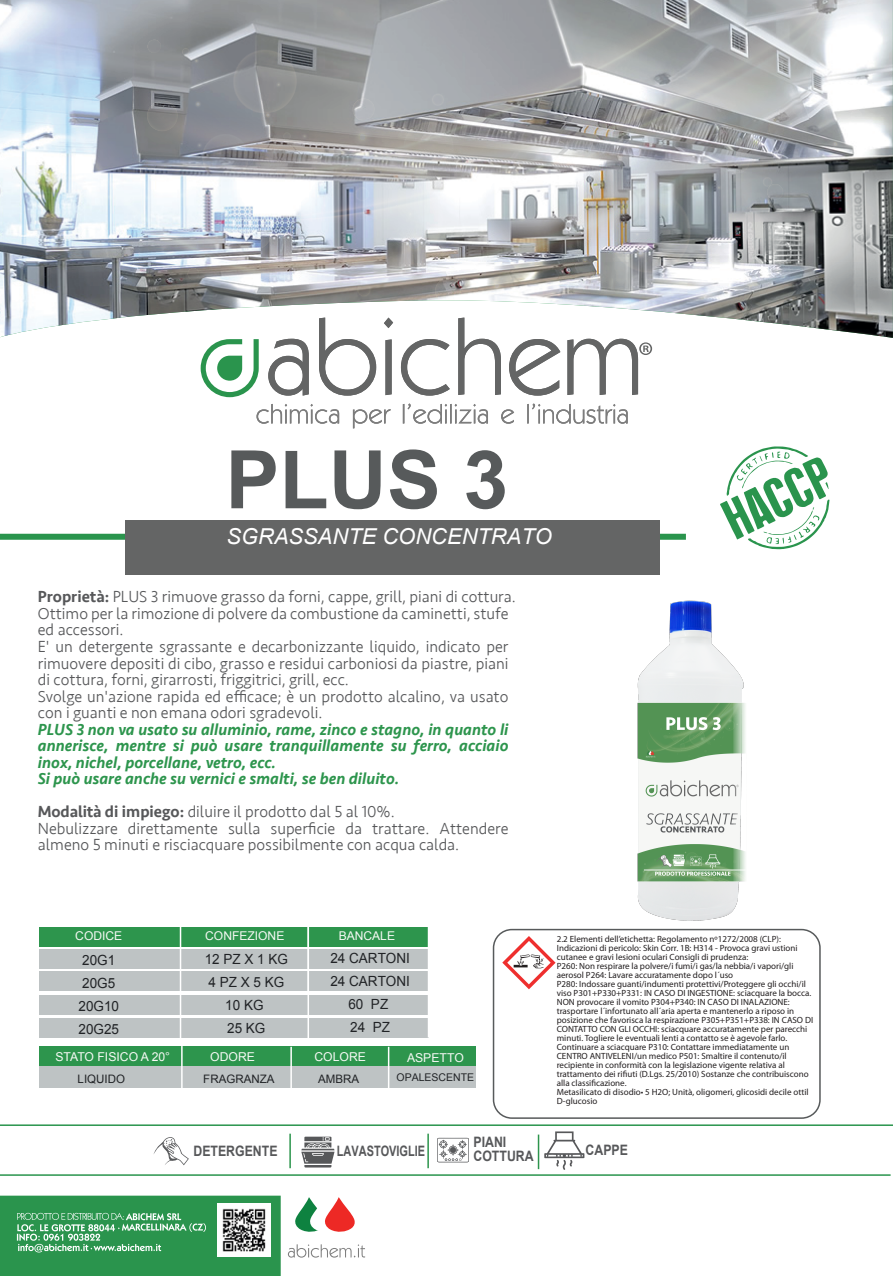
<style>
.page{position:relative;width:893px;height:1276px;background:#fff}
.page>*{position:absolute;margin:0;border:0;box-sizing:border-box;transform-origin:0 0}
.t1{font:700 80.7px "Arial";color:#575a5b}
.t2{font:italic 21.9px "Arial";color:#fff}
.t3{font:300 16.5px/16.5px "Seravek";color:#57585a}
.t4{font:italic 500 16.5px/16.5px "Seravek";color:#2d954d}
.t5{font:700 14.4px/14.7px "Arial";color:#57585a;scale:.86 1}
.t6{font:700 14.4px "Arial";color:#57585a;scale:.76 1}
.t7{font:13.95px/23.1px "Arial";color:#212326;text-align:center;scale:.96 1}
.t8{font:12.15px "Arial";color:#f7f9f5}
.t9{font:11.7px "Arial";color:#212326}
.t10{font:10.65px "Arial";color:#212326}
.t11{font:9px/9px "Myriad Pro";color:#231f20}
.s1{font-weight:500}
</style>
<div class="page">
<div style="left:0;top:534px;width:686px;height:6px;background:#2a944d"></div>
<svg style="left:268px;top:339px;width:41px;height:56px"></svg>
<svg style="left:257px;top:404px;width:82px;height:20px"></svg>
<svg style="left:353px;top:409px;width:38px;height:19px"></svg>
<svg style="left:403px;top:403px;width:85px;height:21px"></svg>
<svg style="left:501px;top:409px;width:13px;height:15px"></svg>
<svg style="left:527px;top:403px;width:101px;height:21px"></svg>
<svg style="left:201px;top:339px;width:58px;height:58px"></svg>
<svg style="left:295px;top:1197px;width:60px;height:35px"></svg>
<svg style="left:288px;top:1244px;width:77px;height:13px"></svg>
<svg style="left:0;top:1195px;width:281px;height:81px;background:#4b9f67"></svg>
<div style="left:125px;top:520px;width:534px;height:55px;background:#646565"></div>
<svg style="left:720px;top:446px;width:109px;height:103px"></svg>
<div style="left:493px;top:929px;width:328px;height:190px;border:2px solid #575a5b;border-radius:18px"></div>
<hr style="left:0;top:1124px;width:893px;height:2px;background:#2a944d">
<hr style="left:0;top:1174px;width:891px;height:1px;background:#2a944d">
<div style="left:39px;top:1066px;width:437px;height:22px;background:#bec3c4"></div>
<div style="left:39px;top:1046px;width:437px;height:20px;background:#2d954d"></div>
<hr style="left:181px;top:1046px;width:2px;height:44px;background:#fff">
<hr style="left:290px;top:1046px;width:2px;height:45px;background:#fff">
<hr style="left:388px;top:1046px;width:1px;height:45px;background:#fff">
<div style="left:39px;top:949px;width:389px;height:19px;background:#bec3c4"></div>
<div style="left:39px;top:971px;width:389px;height:20px;background:#bec3c4"></div>
<div style="left:39px;top:994px;width:389px;height:20px;background:#bec3c4"></div>
<div style="left:39px;top:1017px;width:389px;height:20px;background:#bec3c4"></div>
<div style="left:39px;top:926px;width:389px;height:20px;background:#2d954d"></div>
<hr style="left:180px;top:923px;width:1px;height:118px;background:#fff">
<hr style="left:308px;top:926px;width:1px;height:115px;background:#fff">
<svg style="left:502px;top:936px;width:54px;height:53px"></svg>
<svg style="left:848px;top:70px;width:45px;height:152px"></svg>
<svg style="left:0;top:0;width:848px;height:331px"></svg>
<svg style="left:0;top:0;width:768px;height:236px;background:#afb6bc"></svg>
<svg style="left:785px;top:81px;width:11px;height:10px"></svg>
<svg style="left:829px;top:138px;width:11px;height:11px"></svg>
<svg style="left:261px;top:317px;width:13px;height:12px"></svg>
<svg style="left:850px;top:109px;width:12px;height:12px"></svg>
<svg style="left:810px;top:78px;width:11px;height:11px"></svg>
<svg style="left:146px;top:39px;width:163px;height:241px"></svg>
<svg style="left:768px;top:103px;width:36px;height:33px"></svg>
<svg style="left:754px;top:56px;width:20px;height:15px"></svg>
<svg style="left:807px;top:0;width:86px;height:70px"></svg>
<svg style="left:760px;top:175px;width:23px;height:25px"></svg>
<svg style="left:319px;top:91px;width:431px;height:304px"></svg>
<img style="left:637px;top:600px;width:109px;height:321px">
<svg style="left:153px;top:1137px;width:36px;height:28px"></svg>
<svg style="left:301px;top:1136px;width:33px;height:31px"></svg>
<hr style="left:289px;top:1133px;width:2px;height:35px;background:#2d954d">
<hr style="left:427px;top:1133px;width:2px;height:35px;background:#2d954d">
<hr style="left:538px;top:1134px;width:1px;height:35px;background:#2d954d">
<svg style="left:437px;top:1138px;width:32px;height:24px"></svg>
<svg style="left:544px;top:1131px;width:40px;height:39px"></svg>
<h1 class="t1" style="left:226px;top:427px;width:284px">PLUS 3</h1>
<h2 class="t2" style="left:226px;top:522px;width:327px">SGRASSANTE CONCENTRATO</h2>
<p class="t3" style="left:38px;top:589px;width:480px"><span class="s1">Proprietà:</span> PLUS 3 rimuove grasso da forni, cappe, grill, piani di cottura.<br>Ottimo per la rimozione di polvere da combustione da caminetti, stufe ed accessori.<br>E' un detergente sgrassante e decarbonizzante liquido, indicato per rimuovere depositi di cibo, grasso e residui carboniosi da piastre, piani di cottura, forni, girarrosti, friggitrici, grill, ecc.<br>Svolge un'azione rapida ed efficace; è un prodotto alcalino, va usato con i guanti e non emana odori sgradevoli.</p>
<h3 class="t4" style="left:38px;top:721px;width:472px">PLUS 3 non va usato su alluminio, rame, zinco e stagno, in quanto li annerisce, mentre si può usare tranquillamente su ferro, acciaio inox, nichel, porcellane, vetro, ecc.<br>Si può usare anche su vernici e smalti, se ben diluito.</h3>
<h3 class="t3" style="left:38px;top:803px;width:472px"><span class="s1">Modalità di impiego:</span> diluire il prodotto dal 5 al 10%.<br>Nebulizzare direttamente sulla superficie da trattare. Attendere almeno 5 minuti e risciacquare possibilmente con acqua calda.</h3>
<h3 class="t8" style="left:75px;top:928px;width:48px">CODICE</h3>
<h3 class="t8" style="left:205px;top:928px;width:81px">CONFEZIONE</h3>
<h3 class="t8" style="left:339px;top:928px;width:58px">BANCALE</h3>
<h3 class="t7" style="left:205px;top:947px;width:88px">12 PZ X 1 KG<br>4 PZ X 5 KG<br>10 KG<br>25 KG</h3>
<h3 class="t7" style="left:330px;top:946px;width:84px">24 CARTONI<br>24 CARTONI<br>60 PZ<br>24 PZ</h3>
<h3 class="t7" style="left:79px;top:948px;width:44px;text-align:left">20G1<br>20G5<br>20G10<br>20G25</h3>
<p class="t9" style="left:78px;top:1071px;width:49px">LIQUIDO</p>
<p class="t9" style="left:203px;top:1071px;width:73px">FRAGRANZA</p>
<p class="t9" style="left:318px;top:1071px;width:43px">AMBRA</p>
<p class="t10" style="left:397px;top:1070px;width:79px">OPALESCENTE</p>
<h3 class="t8" style="left:56px;top:1048px;width:116px">STATO FISICO A 20°</h3>
<h3 class="t8" style="left:210px;top:1048px;width:46px">ODORE</h3>
<h3 class="t8" style="left:314px;top:1049px;width:53px">COLORE</h3>
<h3 class="t8" style="left:407px;top:1049px;width:58px">ASPETTO</h3>
<p class="t11" style="left:557px;top:935px;width:258px">2.2 Elementi dell’etichetta: Regolamento nº1272/2008 (CLP):<br>Indicazioni di pericolo: Skin Corr. 1B: H314 - Provoca gravi ustioni cutanee e gravi lesioni oculari Consigli di prudenza:<br>P260: Non respirare la polvere/i fumi/i gas/la nebbia/i vapori/gli aerosol P264: Lavare accuratamente dopo l´uso<br>P280: Indossare guanti/indumenti protettivi/Proteggere gli occhi/il viso P301+P330+P331: IN CASO DI INGESTIONE: sciacquare la bocca.<br>NON provocare il vomito P304+P340: IN CASO DI INALAZIONE: trasportare l´infortunato all´aria aperta e mantenerlo a riposo in posizione che favorisca la respirazione P305+P351+P338: IN CASO DI CONTATTO CON GLI OCCHI: sciacquare accuratamente per parecchi minuti. Togliere le eventuali lenti a contatto se è agevole farlo.<br>Continuare a sciacquare P310: Contattare immediatamente un CENTRO ANTIVELENI/un medico P501: Smaltire il contenuto/il recipiente in conformità con la legislazione vigente relativa al trattamento dei rifiuti (D.Lgs. 25/2010) Sostanze che contribuiscono alla classificazione.<br>Metasilicato di disodio• 5 H2O; Unità, oligomeri, glicosidi decile ottil D-glucosio</p>
<h3 class="t5" style="left:193px;top:1143px;width:99px">DETERGENTE</h3>
<h3 class="t6" style="left:337px;top:1141px;width:118px">LAVASTOVIGLIE</h3>
<h3 class="t5" style="left:473px;top:1134px;width:71px">PIANI<br>COTTURA</h3>
<h3 class="t5" style="left:586px;top:1142px;width:51px">CAPPE</h3>
</div>
